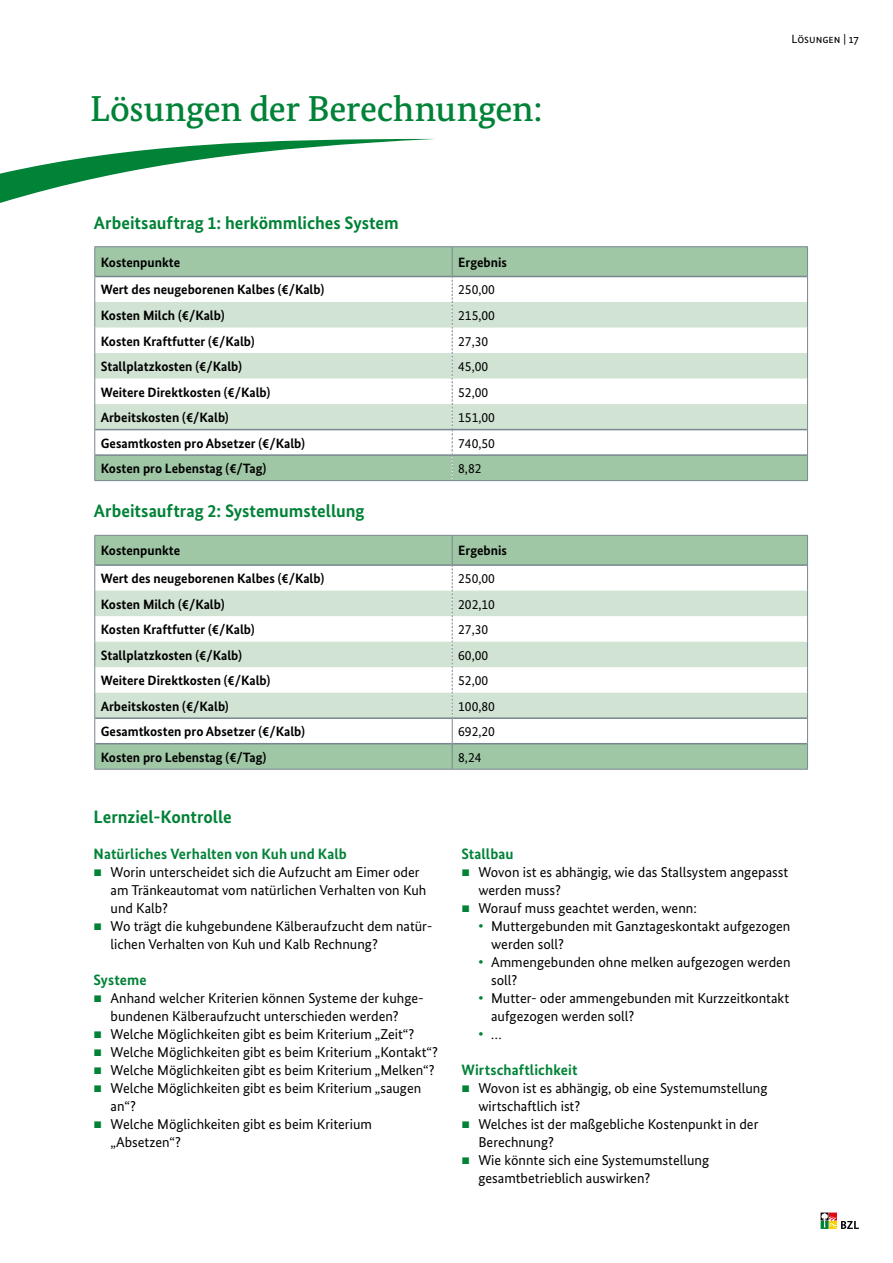
<style>
.page{position:relative;width:893px;height:1263px;background:#fff}
.page>*{position:absolute;margin:0;border:0;box-sizing:border-box;transform-origin:0 0}
.id6824{font:500 36px "Bundes Serif";letter-spacing:-.005em;color:#008237}
.id6827{font:700 18px "Bundes Sans";color:#008237}
.id6828{font:700 15px "Bundes Sans";letter-spacing:.005em;color:#008237}
.id6833{font:14.25px/18px "Bundes Sans";color:#000}
.t1{font:14.25px "Arial";color:#008237}
.id8029{font:700 13.5px "Bundes Sans";color:#000}
.id4982{font:13.5px "Bundes Sans";color:#000}
.t2{font:12px "Bundes Sans";color:#000}
.s1{font-family:"Arial";color:#008237}
.s2{font-family:"Bundes Sans";color:#000}
</style>
<div class="page">
<svg style="left:821px;top:1212px;width:38px;height:17px"></svg>
<hr style="left:94px;top:246px;width:358px;height:1px;background:#78878e">
<hr style="left:452px;top:246px;width:356px;height:1px;background:#78878e">
<svg style="left:94px;top:247px;width:714px;height:234px"></svg>
<hr style="left:94px;top:769px;width:358px;height:1px;background:#78878e">
<hr style="left:452px;top:769px;width:356px;height:1px;background:#78878e">
<svg style="left:94px;top:535px;width:714px;height:234px"></svg>
<svg style="left:0;top:139px;width:433px;height:64px"></svg>
<h1 class="id6824" style="left:90px;top:87px;width:454px">Lösungen der Berechnungen:</h1>
<h2 class="id6827" style="left:94px;top:212px;width:306px">Arbeitsauftrag 1: herkömmliches System</h2>
<h1 class="id8029" style="left:101px;top:254px;width:81px">Kostenpunkte</h1>
<h1 class="id8029" style="left:458px;top:254px;width:50px">Ergebnis</h1>
<h1 class="id8029" style="left:101px;top:282px;width:225px">Wert des neugeborenen Kalbes (€/Kalb)</h1>
<p class="id4982" style="left:458px;top:282px;width:38px">250,00</p>
<h1 class="id8029" style="left:101px;top:307px;width:125px">Kosten Milch (€/Kalb)</h1>
<p class="id4982" style="left:458px;top:307px;width:38px">215,00</p>
<h1 class="id8029" style="left:101px;top:333px;width:155px">Kosten Kraftfutter (€/Kalb)</h1>
<p class="id4982" style="left:458px;top:333px;width:32px">27,30</p>
<h1 class="id8029" style="left:101px;top:358px;width:143px">Stallplatzkosten (€/Kalb)</h1>
<p class="id4982" style="left:458px;top:358px;width:32px">45,00</p>
<h1 class="id8029" style="left:101px;top:384px;width:171px">Weitere Direktkosten (€/Kalb)</h1>
<p class="id4982" style="left:458px;top:384px;width:32px">52,00</p>
<h1 class="id8029" style="left:101px;top:409px;width:129px">Arbeitskosten (€/Kalb)</h1>
<p class="id4982" style="left:458px;top:409px;width:38px">151,00</p>
<h1 class="id8029" style="left:101px;top:435px;width:206px">Gesamtkosten pro Absetzer (€/Kalb)</h1>
<p class="id4982" style="left:458px;top:435px;width:38px">740,50</p>
<h1 class="id8029" style="left:101px;top:460px;width:167px">Kosten pro Lebenstag (€/Tag)</h1>
<p class="id4982" style="left:458px;top:460px;width:25px">8,82</p>
<h2 class="id6827" style="left:94px;top:500px;width:272px">Arbeitsauftrag 2: Systemumstellung</h2>
<h1 class="id8029" style="left:101px;top:543px;width:81px">Kostenpunkte</h1>
<h1 class="id8029" style="left:458px;top:543px;width:50px">Ergebnis</h1>
<h1 class="id8029" style="left:101px;top:570px;width:225px">Wert des neugeborenen Kalbes (€/Kalb)</h1>
<p class="id4982" style="left:458px;top:570px;width:38px">250,00</p>
<h1 class="id8029" style="left:101px;top:596px;width:125px">Kosten Milch (€/Kalb)</h1>
<p class="id4982" style="left:458px;top:596px;width:38px">202,10</p>
<h1 class="id8029" style="left:101px;top:621px;width:155px">Kosten Kraftfutter (€/Kalb)</h1>
<p class="id4982" style="left:458px;top:621px;width:32px">27,30</p>
<h1 class="id8029" style="left:101px;top:647px;width:143px">Stallplatzkosten (€/Kalb)</h1>
<p class="id4982" style="left:458px;top:647px;width:32px">60,00</p>
<h1 class="id8029" style="left:101px;top:672px;width:171px">Weitere Direktkosten (€/Kalb)</h1>
<p class="id4982" style="left:458px;top:672px;width:32px">52,00</p>
<h1 class="id8029" style="left:101px;top:698px;width:129px">Arbeitskosten (€/Kalb)</h1>
<p class="id4982" style="left:458px;top:698px;width:38px">100,80</p>
<h1 class="id8029" style="left:101px;top:723px;width:206px">Gesamtkosten pro Absetzer (€/Kalb)</h1>
<p class="id4982" style="left:458px;top:723px;width:38px">692,20</p>
<h1 class="id8029" style="left:101px;top:749px;width:167px">Kosten pro Lebenstag (€/Tag)</h1>
<p class="id4982" style="left:458px;top:749px;width:25px">8,24</p>
<p class="t2" style="left:791px;top:32px;width:69px">Lösungen | 17</p>
<h2 class="id6827" style="left:94px;top:806px;width:140px">Lernziel-Kontrolle</h2>
<h3 class="id6828" style="left:94px;top:845px;width:255px">Natürliches Verhalten von Kuh und Kalb</h3>
<p class="id6833" style="left:111px;top:863px;width:317px;text-indent:-17px"><span class="s1">■</span> Worin unterscheidet sich die Aufzucht am Eimer oder am Tränkeautomat vom natürlichen Verhalten von Kuh und Kalb?</p>
<p class="id6833" style="left:111px;top:917px;width:323px;text-indent:-17px"><span class="s1">■</span> Wo trägt die kuhgebundene Kälberaufzucht dem natür&shy;lichen Verhalten von Kuh und Kalb Rechnung?</p>
<h3 class="id6828" style="left:94px;top:971px;width:55px">Systeme</h3>
<p class="id6833" style="left:94px;top:989px;width:332px;text-align:center"><span class="s1">■</span> Anhand welcher Kriterien können Systeme der kuhge&shy;bundenen Kälberaufzucht unterschieden werden?</p>
<p class="id6833" style="left:94px;top:1025px;width:322px"><span class="s1">■</span> Welche Möglichkeiten gibt es beim Kriterium „Zeit“?</p>
<p class="id6833" style="left:94px;top:1043px;width:346px"><span class="s1">■</span> Welche Möglichkeiten gibt es beim Kriterium „Kontakt“?</p>
<p class="id6833" style="left:94px;top:1061px;width:343px"><span class="s1">■</span> Welche Möglichkeiten gibt es beim Kriterium „Melken“?</p>
<p class="id6833" style="left:111px;top:1079px;width:312px;text-indent:-17px"><span class="s1">■</span> Welche Möglichkeiten gibt es beim Kriterium „saugen an“?</p>
<p class="id6833" style="left:111px;top:1115px;width:263px;text-indent:-17px"><span class="s1">■</span> Welche Möglichkeiten gibt es beim Kriterium „Absetzen“?</p>
<h3 class="id6828" style="left:461px;top:845px;width:54px">Stallbau</h3>
<p class="id6833" style="left:478px;top:863px;width:311px;text-indent:-17px"><span class="s1">■</span> Wovon ist es abhängig, wie das Stallsystem angepasst werden muss?</p>
<p class="id6833" style="left:461px;top:899px;width:237px"><span class="s1">■</span> Worauf muss geachtet werden, wenn:</p>
<p class="id6833" style="left:491px;top:917px;width:301px;text-indent:-13px"><span class="s1">•</span> Muttergebunden mit Ganztageskontakt aufgezogen werden soll?</p>
<p class="id6833" style="left:491px;top:953px;width:301px;text-indent:-13px"><span class="s1">•</span> Ammengebunden ohne melken aufgezogen werden soll?</p>
<p class="id6833" style="left:491px;top:989px;width:299px;text-indent:-13px"><span class="s1">•</span> Mutter- oder ammengebunden mit Kurzzeitkontakt aufgezogen werden soll?</p>
<p class="t1" style="left:478px;top:1024px;width:25px">• <span class="s2">…</span></p>
<h3 class="id6828" style="left:461px;top:1061px;width:118px">Wirtschaftlichkeit</h3>
<p class="id6833" style="left:478px;top:1079px;width:291px;text-indent:-17px"><span class="s1">■</span> Wovon ist es abhängig, ob eine Systemumstellung wirtschaftlich ist?</p>
<p class="id6833" style="left:478px;top:1115px;width:282px;text-indent:-17px"><span class="s1">■</span> Welches ist der maßgebliche Kostenpunkt in der<br>Berechnung?</p>
<p class="id6833" style="left:478px;top:1151px;width:232px;text-indent:-17px"><span class="s1">■</span> Wie könnte sich eine Systemumstellung gesamtbetrieblich auswirken?</p>
</div>
